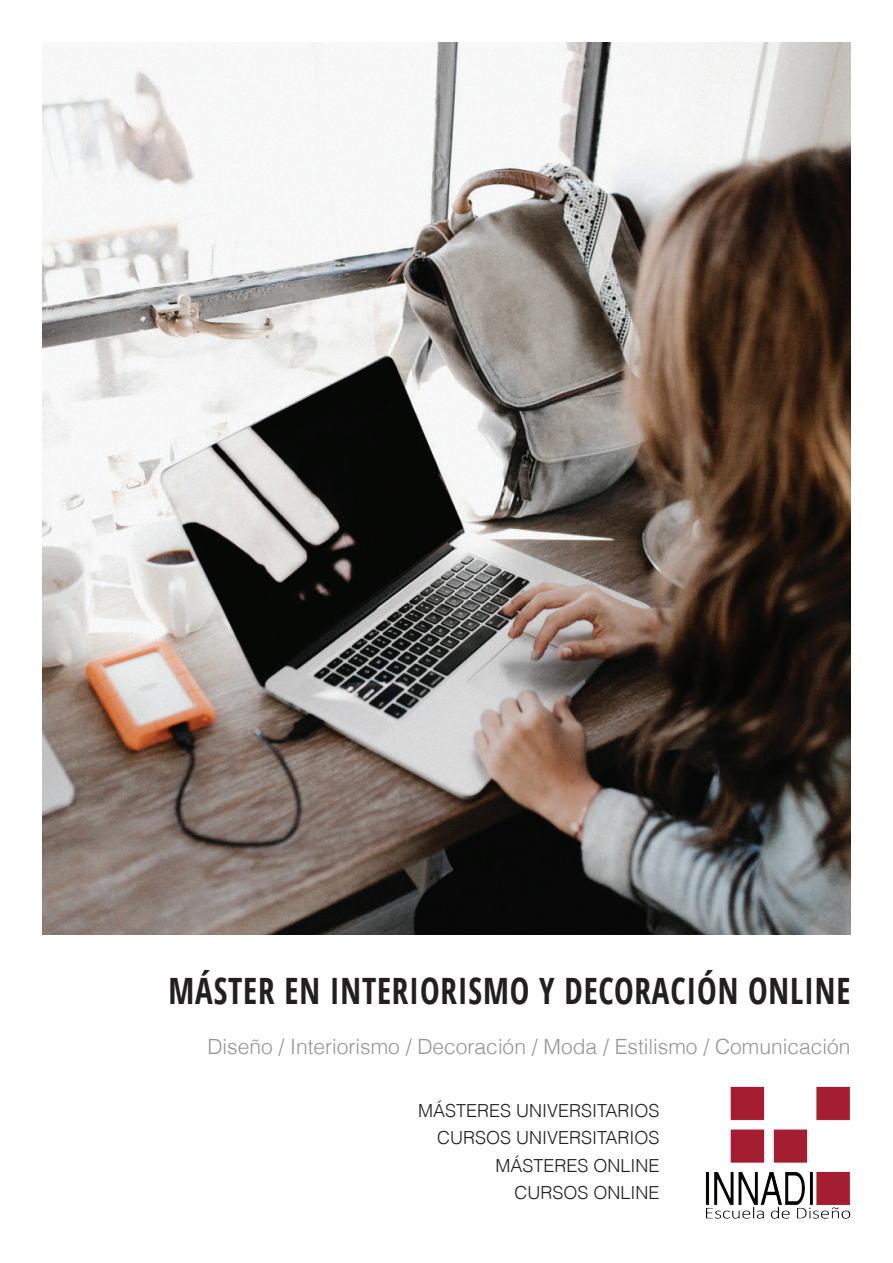
<style>
.page{position:relative;width:893px;height:1263px;background:#fff}
.page>*{position:absolute;margin:0;border:0;box-sizing:border-box;transform-origin:0 0}
.t1{font:700 condensed 36.3px "Open Sans";letter-spacing:.025em;color:#231f20;scale:.91 1}
.t2{font:300 21px "Helvetica";color:#939598}
.t3{font:300 18px/27.3px "Helvetica";color:#231f20;text-align:right}
</style>
<div class="page">
<img style="left:705px;top:1086px;width:146px;height:133px">
<img style="left:43px;top:43px;width:807px;height:891px">
<h1 class="t1" style="left:169px;top:965px;width:751px">MÁSTER EN INTERIORISMO Y DECORACIÓN ONLINE</h1>
<p class="t2" style="left:207px;top:1029px;width:645px">Diseño / Interiorismo / Decoración / Moda / Estilismo / Comunicación</p>
<p class="t3" style="left:418px;top:1096px;width:243px">MÁSTERES UNIVERSITARIOS<br>CURSOS UNIVERSITARIOS<br>MÁSTERES ONLINE<br>CURSOS ONLINE</p>
</div>
